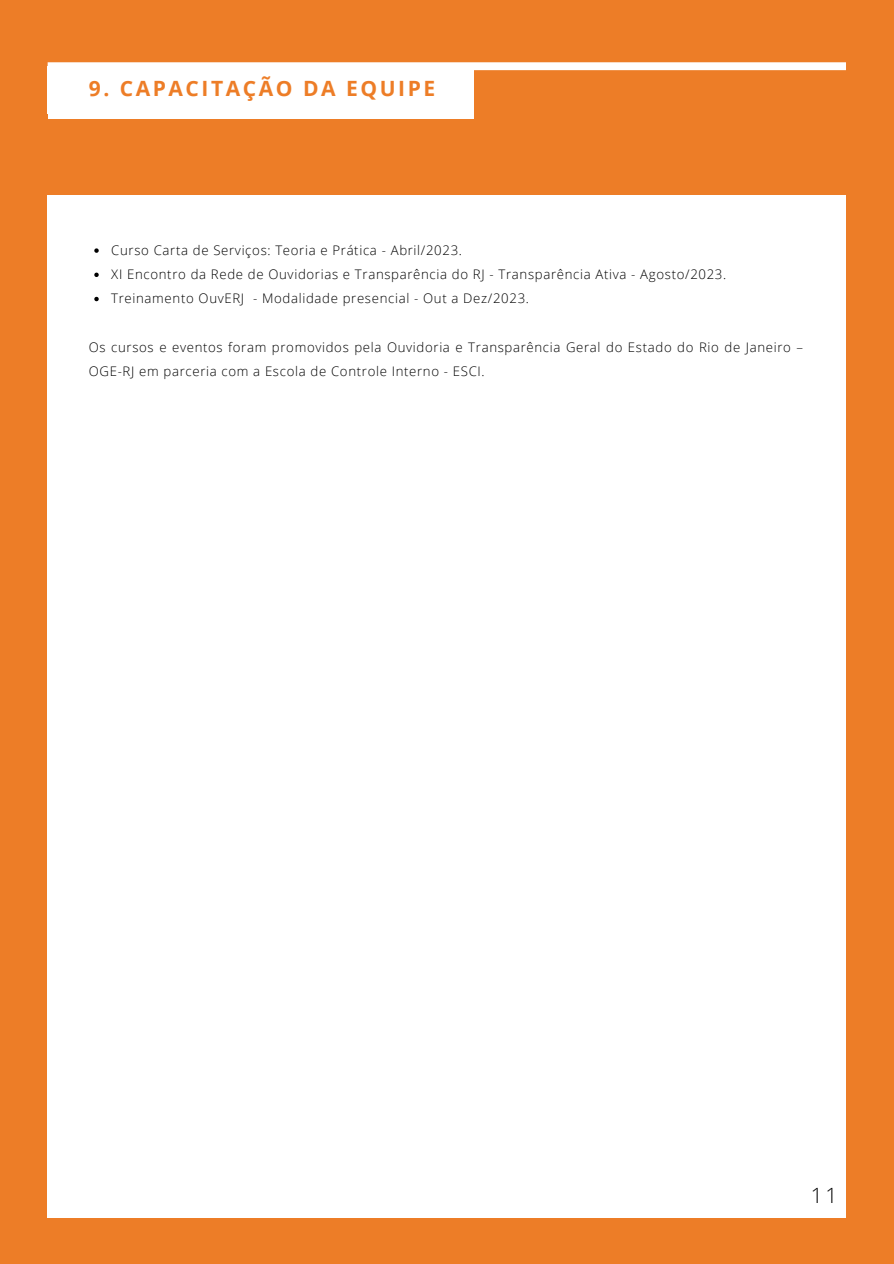
<style>
.page{position:relative;width:894px;height:1264px;background:#fff}
.page>*{position:absolute;margin:0;border:0;box-sizing:border-box;transform-origin:0 0}
.t1{font:700 21px "Open Sans";letter-spacing:.12em;color:#ed7d27}
.t2{font:300 21px "Open Sans";color:#000}
.t3{font:300 13.2px/24.2px "Open Sans";letter-spacing:.05em;color:#000}
</style>
<div class="page">
<div style="left:0;top:0;width:893px;height:1263px;background:#ed7d27"></div>
<div style="left:48px;top:195px;width:797px;height:1022px;background:#fff"></div>
<div style="left:48px;top:62px;width:797px;height:8px;background:#fff"></div>
<svg style="left:94px;top:248px;width:5px;height:5px"></svg>
<svg style="left:94px;top:272px;width:5px;height:5px"></svg>
<svg style="left:94px;top:297px;width:5px;height:4px"></svg>
<div style="left:48px;top:66px;width:425px;height:52px;background:#fff"></div>
<p class="t1" style="left:89px;top:74px;width:348px">9. CAPACITAÇÃO DA EQUIPE</p>
<p class="t1" style="left:83px;top:74px;width:114px">CEASA/RJ</p>
<h1 class="t3" style="left:111px;top:238px;width:352px">Curso Carta de Serviços: Teoria e Prática - Abril/2023.</h1>
<h1 class="t3" style="left:111px;top:262px;width:616px">XI Encontro da Rede de Ouvidorias e Transparência do RJ - Transparência Ativa - Agosto/2023.</h1>
<p class="t3" style="left:111px;top:286px;width:419px">Treinamento OuvERJ - Modalidade presencial - Out a Dez/2023.</p>
<p class="t3" style="left:89px;top:334px;width:715px">Os cursos e eventos foram promovidos pela Ouvidoria e Transparência Geral do Estado do Rio de Janeiro –<br>OGE-RJ em parceria com a Escola de Controle Interno - ESCI.</p>
<p class="t2" style="left:810px;top:1180px;width:28px">11</p>
</div>
